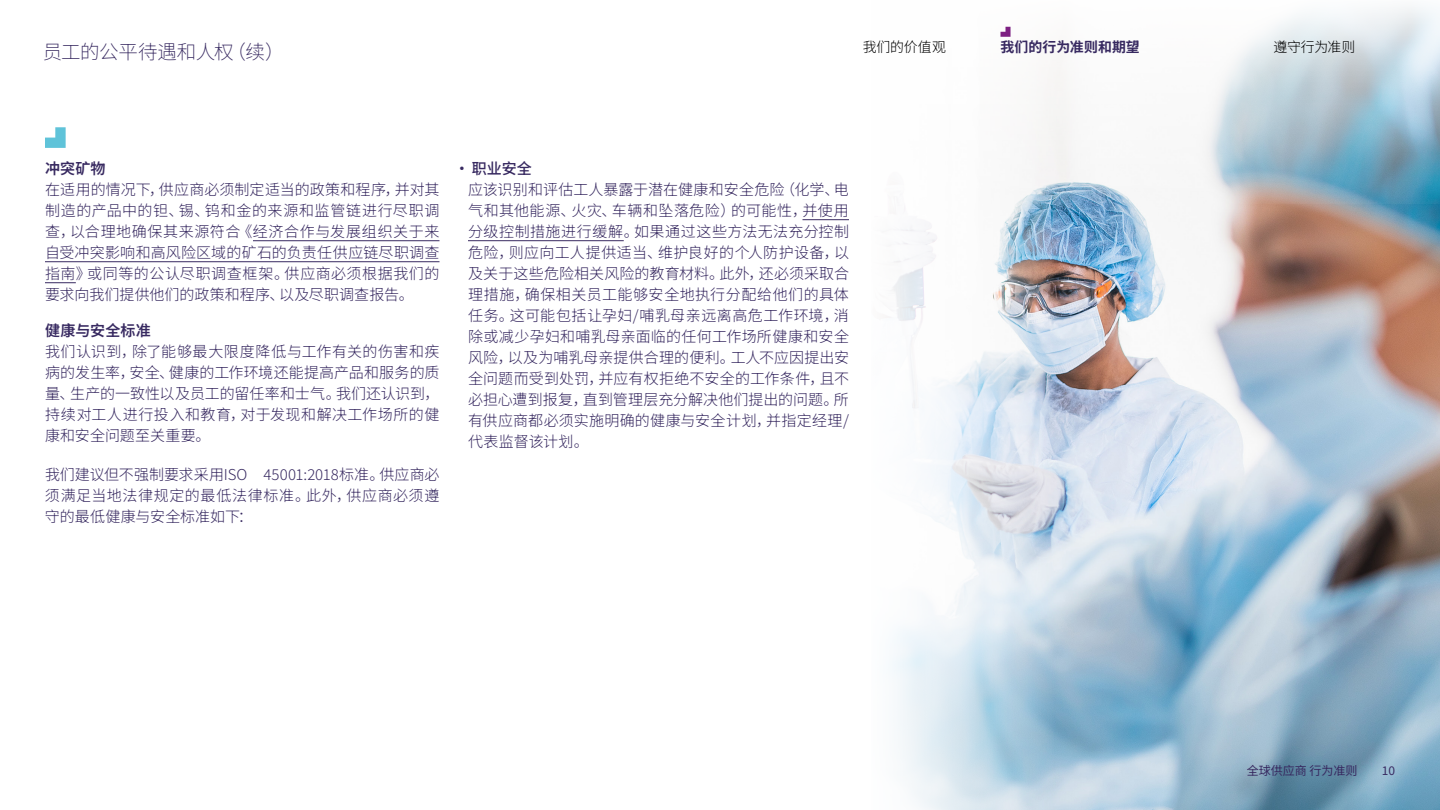
<style>
.page{position:relative;width:1440px;height:810px;background:#fff}
.page>*{position:absolute;margin:0;border:0;box-sizing:border-box;transform-origin:0 0}
.t1{font:200 19.5px "Noto Sans SC";letter-spacing:-.02em;color:#382a61}
.t2{font:300 15px/21px "Noto Sans SC";letter-spacing:.02em;color:#382a61;text-align:justify}
.t3{font:600 15px "Noto Sans SC";letter-spacing:.015em;color:#382a61}
.t4{font:500 15px "Noto Sans SC";color:#382a61}
.t5{font:300 13.88px "Noto Sans SC";letter-spacing:-.01em;color:#000}
.t6{font:700 13.88px "Noto Sans SC";letter-spacing:.005em;color:#382a61}
.t7{font:12px "Noto Sans SC";color:#382a61}
</style>
<div class="page">
<img style="left:1054px;top:204px;width:386px;height:606px">
<svg style="left:891px;top:204px;width:163px;height:606px"></svg>
<svg style="left:1005px;top:7px;width:435px;height:197px"></svg>
<svg style="left:45px;top:127px;width:21px;height:21px"></svg>
<hr style="left:253px;top:241px;width:186px;height:1px;background:#382a61">
<hr style="left:45px;top:262px;width:395px;height:1px;background:#382a61">
<hr style="left:45px;top:283px;width:31px;height:1px;background:#382a61">
<hr style="left:803px;top:220px;width:46px;height:1px;background:#382a61">
<hr style="left:468px;top:241px;width:156px;height:1px;background:#382a61">
<svg style="left:1000px;top:27px;width:11px;height:10px"></svg>
<h1 class="t1" style="left:43px;top:41px;width:243px">员工的公平待遇和人权（续）</h1>
<p class="t5" style="left:863px;top:39px;width:85px">我们的价值观</p>
<p class="t6" style="left:1000px;top:39px;width:141px">我们的行为准则和期望</p>
<p class="t5" style="left:1274px;top:39px;width:83px">遵守行为准则</p>
<p class="t3" style="left:45px;top:160px;width:62px">冲突矿物</p>
<p class="t2" style="left:45px;top:179px;width:396px">在适用的情况下，供应商必须制定适当的政策和程序，并对其制造的产品中的钽、锡、钨和金的来源和监管链进行尽职调查，以合理地确保其来源符合《经济合作与发展组织关于来自受冲突影响和高风险区域的矿石的负责任供应链尽职调查指南》或同等的公认尽职调查框架。供应商必须根据我们的要求向我们提供他们的政策和程序、以及尽职调查报告。</p>
<p class="t3" style="left:45px;top:322px;width:107px">健康与安全标准</p>
<p class="t2" style="left:45px;top:341px;width:396px">我们认识到，除了能够最大限度降低与工作有关的伤害和疾病的发生率，安全、健康的工作环境还能提高产品和服务的质量、生产的一致性以及员工的留任率和士气。我们还认识到，持续对工人进行投入和教育，对于发现和解决工作场所的健康和安全问题至关重要。</p>
<p class="t2" style="left:45px;top:464px;width:396px">我们建议但不强制要求采用ISO 45001:2018标准。供应商必须满足当地法律规定的最低法律标准。此外，供应商必须遵守的最低健康与安全标准如下：</p>
<p class="t4" style="left:454px;top:160px;width:79px">• 职业安全</p>
<p class="t2" style="left:468px;top:179px;width:383px">应该识别和评估工人暴露于潜在健康和安全危险（化学、电气和其他能源、火灾、车辆和坠落危险）的可能性，并使用分级控制措施进行缓解。如果通过这些方法无法充分控制危险，则应向工人提供适当、维护良好的个人防护设备，以及关于这些危险相关风险的教育材料。此外，还必须采取合理措施，确保相关员工能够安全地执行分配给他们的具体任务。这可能包括让孕妇/哺乳母亲远离高危工作环境，消除或减少孕妇和哺乳母亲面临的任何工作场所健康和安全风险，以及为哺乳母亲提供合理的便利。工人不应因提出安全问题而受到处罚，并应有权拒绝不安全的工作条件，且不必担心遭到报复，直到管理层充分解决他们提出的问题。所有供应商都必须实施明确的健康与安全计划，并指定经理/代表监督该计划。</p>
<p class="t7" style="left:1247px;top:763px;width:112px">全球供应商 行为准则</p>
<p class="t7" style="left:1382px;top:763px;width:15px">10</p>
</div>
